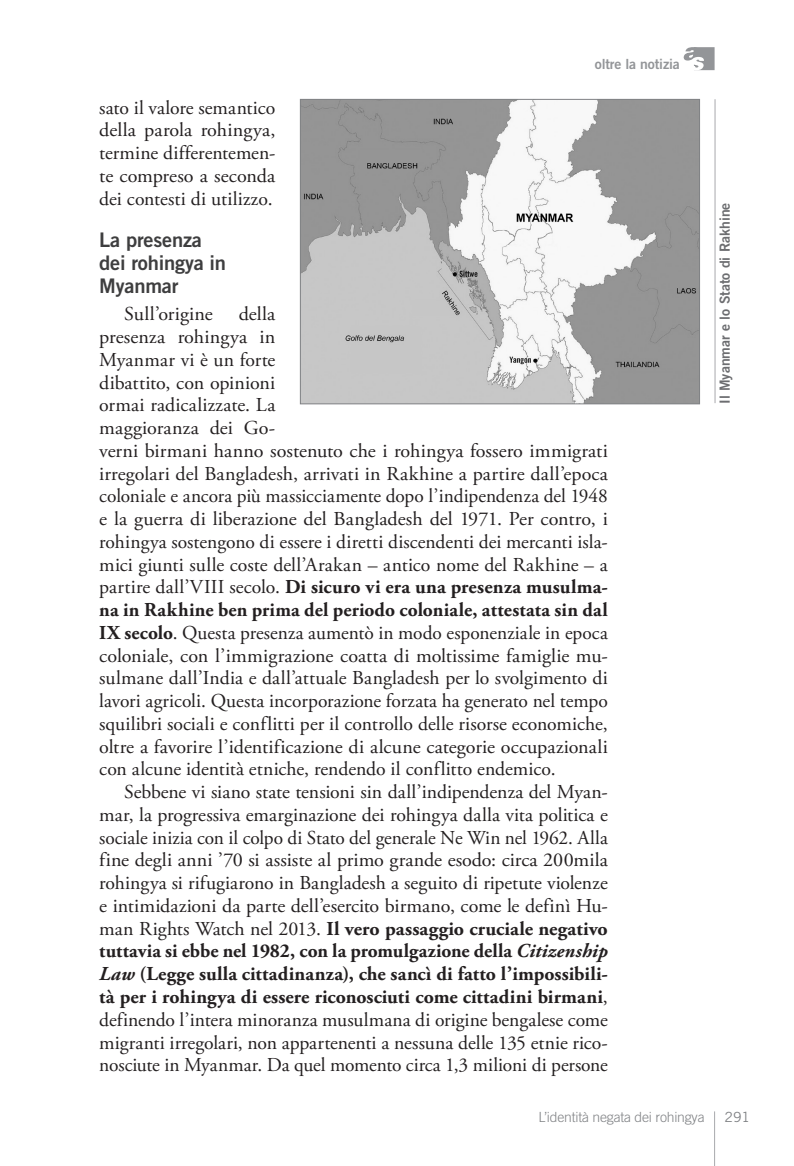
<style>
.page{position:relative;width:794px;height:1166px;background:#fff}
.page>*{position:absolute;margin:0;border:0;box-sizing:border-box;transform-origin:0 0}
._03_TITOLETTO_paragr{font:20.12px/22.8px "Trade Gothic LT Std Bd 2";letter-spacing:-.01em;color:#3e3e3f}
._01_TESTO_ARTICOLO{font:19.6px/22.8px "Adobe Garamond Pro";color:#231f20;text-align:justify}
.t1{font:300 14px "Trade Gothic LT Std";letter-spacing:-.015em;color:#808285}
.Box_etichetta_vert{font:14px "Trade Gothic LT Std Bd 2";color:#6c6d70}
.t2{font:14px "Trade Gothic LT Std Bd 2";letter-spacing:-.01em;color:#939598}
.t3{font:14px "Trade Gothic LT Std";color:#808285}
.s1{font-weight:700}
.s2{font-weight:700;font-style:italic}
</style>
<div class="page">
<hr style="left:714px;top:1111px;width:1px;height:55px;background:#a8a9ad">
<div style="left:694px;top:47px;width:20px;height:23px;background:#939598"></div>
<svg style="left:683px;top:47px;width:21px;height:23px"></svg>
<hr style="left:714px;top:99px;width:1px;height:304px;background:#a8a9ad">
<img style="left:302px;top:101px;width:395px;height:301px">
<div style="left:300px;top:99px;width:399px;height:305px;border:1px solid #808285"></div>
<p class="t2" style="left:595px;top:56px;width:86px">oltre la notizia</p>
<p class="_01_TESTO_ARTICOLO" style="left:99px;top:97px;width:178px">sato il valore semantico della parola rohingya, termine differentemen&shy;te compreso a seconda dei contesti di utilizzo.</p>
<p class="_03_TITOLETTO_paragr" style="left:99px;top:228px;width:128px">La presenza dei rohingya in<br>Myanmar</p>
<p class="_01_TESTO_ARTICOLO" style="left:124px;top:303px;width:90px">Sull’origine</p>
<p class="_01_TESTO_ARTICOLO" style="left:99px;top:303px;width:510px;text-align:left;text-indent:139px">della<br>presenza rohingya in<br>Myanmar vi è un forte<br>dibattito, con opinioni<br>ormai radicalizzate. La<br>maggioranza dei Go-<br>verni birmani hanno sostenuto che i rohingya fossero immigrati irregolari del Bangladesh, arrivati in Rakhine a partire dall’epoca coloniale e ancora più massicciamente dopo l’indipendenza del 1948 e la guerra di liberazione del Bangladesh del 1971. Per contro, i rohingya sostengono di essere i diretti discendenti dei mercanti isla&shy;mici giunti sulle coste dell’Arakan – antico nome del Rakhine – a partire dall’VIII secolo. <span class="s1">Di sicuro vi era una presenza musulma&shy;na in Rakhine ben prima del periodo coloniale, attestata sin dal IX secolo</span>. Questa presenza aumentò in modo esponenziale in epoca coloniale, con l’immigrazione coatta di moltissime famiglie mu&shy;sulmane dall’India e dall’attuale Bangladesh per lo svolgimento di lavori agricoli. Questa incorporazione forzata ha generato nel tempo squilibri sociali e conflitti per il controllo delle risorse economiche, oltre a favorire l’identificazione di alcune categorie occupazionali con alcune identità etniche, rendendo il conflitto endemico.</p>
<p class="_01_TESTO_ARTICOLO" style="left:99px;top:781px;width:510px;text-indent:25px">Sebbene vi siano state tensioni sin dall’indipendenza del Myan&shy;mar, la progressiva emarginazione dei rohingya dalla vita politica e sociale inizia con il colpo di Stato del generale Ne Win nel 1962. Alla fine degli anni ’70 si assiste al primo grande esodo: circa 200mila rohingya si rifugiarono in Bangladesh a seguito di ripetute violenze e intimidazioni da parte dell’esercito birmano, come le definì Hu&shy;man Rights Watch nel 2013. <span class="s1">Il vero passaggio cruciale negativo tuttavia si ebbe nel 1982, con la promulgazione della</span> <span class="s2">Citizenship Law</span> <span class="s1">(Legge sulla cittadinanza), che sancì di fatto l’impossibili&shy;tà per i rohingya di essere riconosciuti come cittadini birmani</span>, definendo l’intera minoranza musulmana di origine bengalese come migranti irregolari, non appartenenti a nessuna delle 135 etnie rico&shy;nosciute in Myanmar. Da quel momento circa 1,3 milioni di persone</p>
<p class="Box_etichetta_vert" style="left:716px;top:404px;width:203px;rotate:-90deg">Il Myanmar e lo Stato di Rakhine</p>
<p class="t1" style="left:538px;top:1108px;width:168px">L’identità negata dei rohingya</p>
<p class="t3" style="left:724px;top:1108px;width:27px">291</p>
</div>
